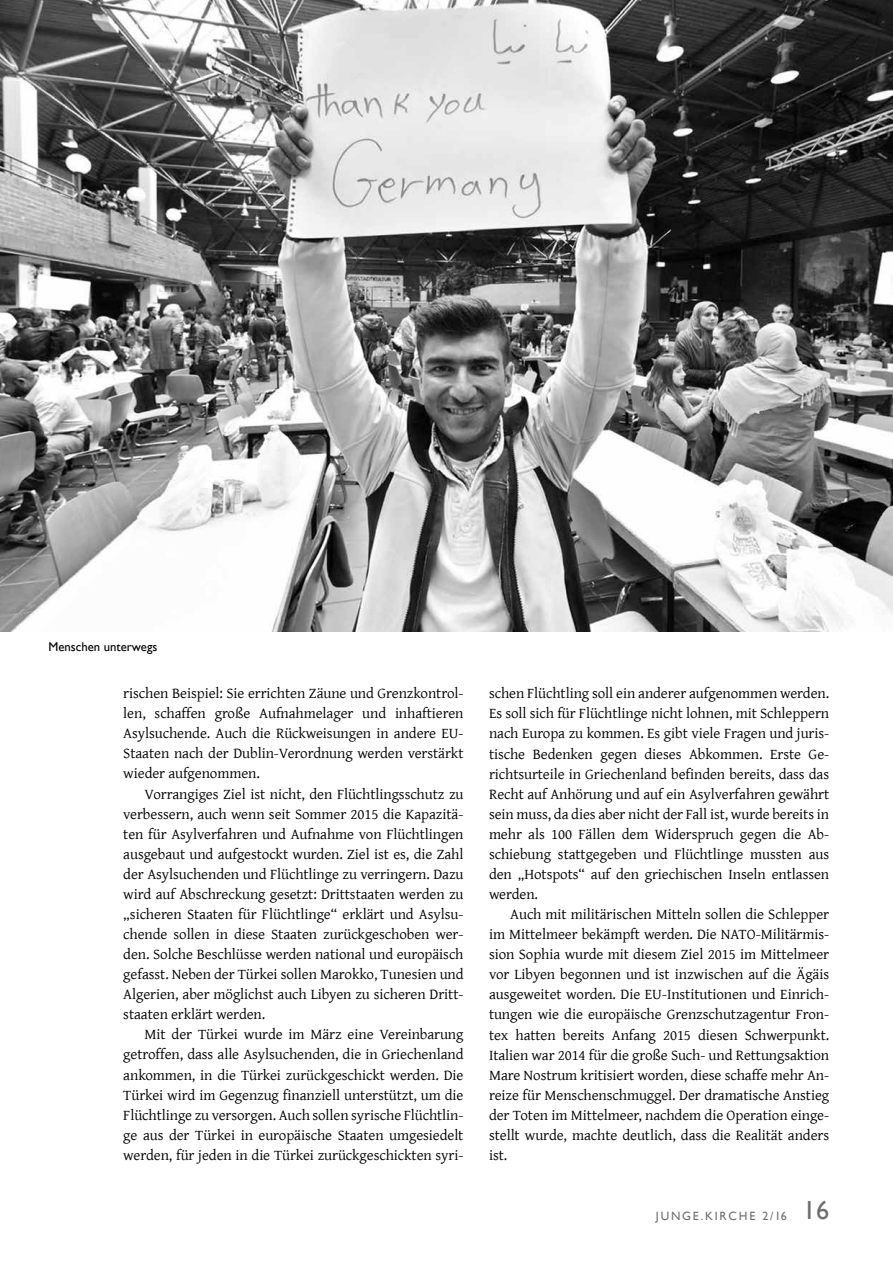
<style>
.page{position:relative;width:893px;height:1263px;background:#fff}
.page>*{position:absolute;margin:0;border:0;box-sizing:border-box;transform-origin:0 0}
.t1{font:15px/20.1px "Gentium";letter-spacing:-.005em;color:#000;text-align:justify}
.t2{font:12.75px "Gill Sans";color:#000}
.t3{font:12px "Gill Sans";letter-spacing:.15em;color:#706f6f}
.s1{font-size:26.25px}
</style>
<div class="page">
<img style="left:0;top:0;width:893px;height:631px">
<p class="t2" style="left:48px;top:639px;width:110px">Menschen unterwegs</p>
<p class="t1" style="left:123px;top:682px;width:342px">rischen Beispiel: Sie errichten Zäune und Grenzkontrol&shy;len, schaffen große Aufnahmelager und inhaftieren Asylsuchende. Auch die Rückweisungen in andere EU-Staaten nach der Dublin-Verordnung werden verstärkt wieder aufgenommen.</p>
<p class="t1" style="left:123px;top:783px;width:342px;text-indent:21px">Vorrangiges Ziel ist nicht, den Flüchtlingsschutz zu verbessern, auch wenn seit Sommer 2015 die Kapazitä&shy;ten für Asylverfahren und Aufnahme von Flüchtlingen ausgebaut und aufgestockt wurden. Ziel ist es, die Zahl der Asylsuchenden und Flüchtlinge zu verringern. Dazu wird auf Abschreckung gesetzt: Drittstaaten werden zu „sicheren Staaten für Flüchtlinge“ erklärt und Asylsu&shy;chende sollen in diese Staaten zurückgeschoben wer&shy;den. Solche Beschlüsse werden national und europäisch gefasst. Neben der Türkei sollen Marokko, Tunesien und Algerien, aber möglichst auch Libyen zu sicheren Dritt&shy;staaten erklärt werden.</p>
<p class="t1" style="left:123px;top:1023px;width:342px;text-indent:21px">Mit der Türkei wurde im März eine Vereinbarung getroffen, dass alle Asylsuchenden, die in Griechenland ankommen, in die Türkei zurückgeschickt werden. Die Türkei wird im Gegenzug finanziell unterstützt, um die Flüchtlinge zu versorgen. Auch sollen syrische Flüchtlin&shy;ge aus der Türkei in europäische Staaten umgesiedelt werden, für jeden in die Türkei zurückgeschickten syri-</p>
<p class="t1" style="left:489px;top:682px;width:342px">schen Flüchtling soll ein anderer aufgenommen werden.<br>Es soll sich für Flüchtlinge nicht lohnen, mit Schleppern nach Europa zu kommen. Es gibt viele Fragen und juris&shy;tische Bedenken gegen dieses Abkommen. Erste Ge&shy;richtsurteile in Griechenland befinden bereits, dass das Recht auf Anhörung und auf ein Asylverfahren gewährt sein muss, da dies aber nicht der Fall ist, wurde bereits in mehr als 100 Fällen dem Widerspruch gegen die Ab&shy;schiebung stattgegeben und Flüchtlinge mussten aus den „Hotspots“ auf den griechischen Inseln entlassen werden.</p>
<p class="t1" style="left:489px;top:903px;width:342px;text-indent:21px">Auch mit militärischen Mitteln sollen die Schlepper im Mittelmeer bekämpft werden. Die NATO-Militärmis&shy;sion Sophia wurde mit diesem Ziel 2015 im Mittelmeer vor Libyen begonnen und ist inzwischen auf die Ägäis ausgeweitet worden. Die EU-Institutionen und Einrich&shy;tungen wie die europäische Grenzschutzagentur Fron&shy;tex hatten bereits Anfang 2015 diesen Schwerpunkt.<br>Italien war 2014 für die große Such- und Rettungsaktion Mare Nostrum kritisiert worden, diese schaffe mehr An&shy;reize für Menschenschmuggel. Der dramatische Anstieg der Toten im Mittelmeer, nachdem die Operation einge&shy;stellt wurde, machte deutlich, dass die Realität anders ist.</p>
<p class="t3" style="left:656px;top:1209px;width:175px">JUNGE.KIRCHE 2/16 <span class="s1">16</span></p>
</div>
